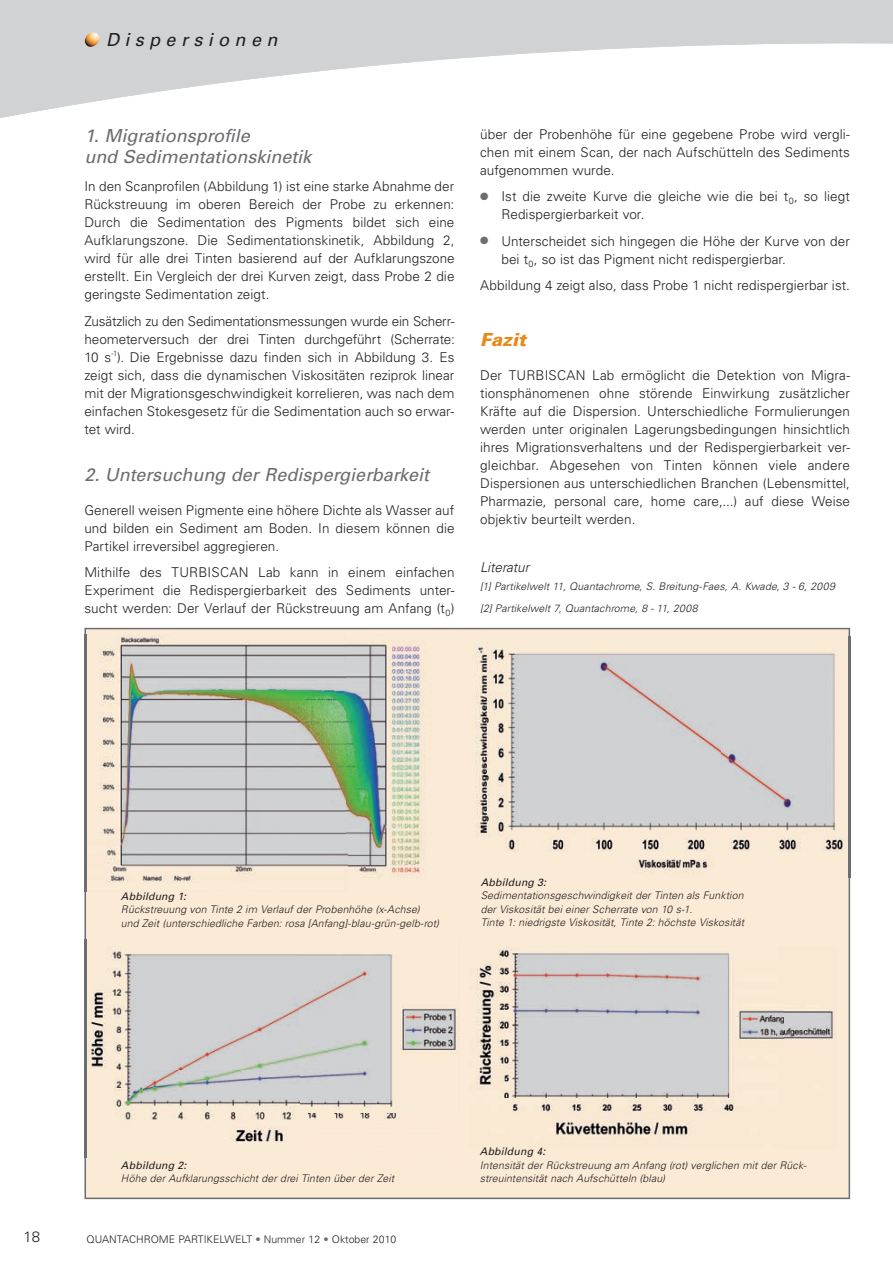
<style>
.page{position:relative;width:893px;height:1263px;background:#fff}
.page>*{position:absolute;margin:0;border:0;box-sizing:border-box;transform-origin:0 0}
.t1{font:italic 18px/21px "Univers";color:#6c6d70}
.t2{font:italic 18px "Univers";letter-spacing:.3em;color:#231f20}
.t3{font:italic 900 18px "Univers";color:#e68a1b}
.t4{font:300 15px "Univers";color:#231f20}
.t5{font:300 13.5px/18px "Univers";letter-spacing:.005em;color:#231f20;text-align:justify}
.t6{font:italic 300 13.5px "Univers";letter-spacing:-.01em;color:#231f20}
.t7{font:italic 300 10.5px/13.5px "Univers";letter-spacing:.01em;color:#231f20}
.t8{font:300 10.5px "Univers";color:#231f20}
.t9{font:italic 10.5px "Univers";letter-spacing:.015em;color:#231f20}
.s1{color:#6c6d70}
</style>
<div class="page">
<svg style="left:0;top:0;width:893px;height:118px;fill:#d1d2d4"></svg>
<img style="left:84px;top:32px;width:16px;height:15px">
<div style="left:84px;top:628px;width:766px;height:571px;background:#fbead5"></div>
<img style="left:84px;top:635px;width:367px;height:256px">
<img style="left:84px;top:940px;width:376px;height:218px">
<img style="left:469px;top:637px;width:381px;height:241px">
<img style="left:469px;top:946px;width:367px;height:204px">
<h1 class="t2" style="left:106px;top:33px;width:173px">Dispersionen</h1>
<h1 class="t1" style="left:84px;top:127px;width:228px">1. Migrationsprofile<br>und Sedimentationskinetik</h1>
<p class="t5" style="left:84px;top:178px;width:372px">In den Scanprofilen (Abbildung 1) ist eine starke Abnahme der Rückstreuung im oberen Bereich der Probe zu erkennen:<br>Durch die Sedimentation des Pigments bildet sich eine Aufklarungszone. Die Sedimentationskinetik, Abbildung 2, wird für alle drei Tinten basierend auf der Aufklarungszone erstellt. Ein Vergleich der drei Kurven zeigt, dass Probe 2 die geringste Sedimentation zeigt.</p>
<p class="t5" style="left:84px;top:313px;width:372px">Zusätzlich zu den Sedimentationsmessungen wurde ein Scherr&shy;heometerversuch der drei Tinten durchgeführt (Scherrate:<br>10 s<sup>-1</sup>). Die Ergebnisse dazu finden sich in Abbildung 3. Es zeigt sich, dass die dynamischen Viskositäten reziprok linear mit der Migrationsgeschwindigkeit korrelieren, was nach dem einfachen Stokesgesetz für die Sedimentation auch so erwar&shy;tet wird.</p>
<h1 class="t1" style="left:84px;top:465px;width:346px">2. Untersuchung der Redispergierbarkeit</h1>
<p class="t5" style="left:84px;top:502px;width:372px">Generell weisen Pigmente eine höhere Dichte als Wasser auf und bilden ein Sediment am Boden. In diesem können die Partikel irreversibel aggregieren.</p>
<p class="t5" style="left:84px;top:565px;width:372px">Mithilfe des TURBISCAN Lab kann in einem einfachen Experiment die Redispergierbarkeit des Sediments unter&shy;sucht werden: Der Verlauf der Rückstreuung am Anfang (t<sub>0</sub>)</p>
<p class="t5" style="left:480px;top:126px;width:371px">über der Probenhöhe für eine gegebene Probe wird vergli&shy;chen mit einem Scan, der nach Aufschütteln des Sediments aufgenommen wurde.</p>
<p class="t5" style="left:501px;top:188px;width:350px;text-indent:-21px"><span class="s1">●</span> Ist die zweite Kurve die gleiche wie die bei t<sub>0</sub>, so liegt<br>Redispergierbarkeit vor.</p>
<p class="t5" style="left:501px;top:233px;width:350px;text-indent:-21px"><span class="s1">●</span> Unterscheidet sich hingegen die Höhe der Kurve von der bei t<sub>0</sub>, so ist das Pigment nicht redispergierbar.</p>
<p class="t5" style="left:480px;top:277px;width:371px">Abbildung 4 zeigt also, dass Probe 1 nicht redispergierbar ist.</p>
<h1 class="t3" style="left:480px;top:333px;width:48px">Fazit</h1>
<p class="t5" style="left:480px;top:367px;width:372px">Der TURBISCAN Lab ermöglicht die Detektion von Migra&shy;tions phänomenen ohne störende Einwirkung zusätzlicher Kräfte auf die Dispersion. Unterschiedliche Formulierungen werden unter originalen Lagerungsbedingungen hinsichtlich ihres Migrationsverhaltens und der Redispergierbarkeit ver&shy;gleichbar. Abgesehen von Tinten können viele andere Dispersionen aus unterschiedlichen Branchen (Lebensmittel, Pharmazie, personal care, home care,...) auf diese Weise objektiv beurteilt werden.</p>
<p class="t6" style="left:480px;top:562px;width:51px">Literatur</p>
<p class="t7" style="left:480px;top:576px;width:356px;line-height:22.2px">[1] Partikelwelt 11, Quantachrome, S. Breitung-Faes, A. Kwade, 3 - 6, 2009 [2] Partikelwelt 7, Quantachrome, 8 - 11, 2008</p>
<p class="t9" style="left:121px;top:892px;width:67px">Abbildung 1:</p>
<p class="t7" style="left:121px;top:904px;width:320px">Rückstreuung von Tinte 2 im Verlauf der Probenhöhe (x-Achse) und Zeit (unterschiedliche Farben: rosa [Anfang]-blau-grün-gelb-rot)</p>
<p class="t9" style="left:481px;top:878px;width:67px">Abbildung 3:</p>
<p class="t7" style="left:481px;top:890px;width:265px">Sedimentationsgeschwindigkeit der Tinten als Funktion der Viskosität bei einer Scherrate von 10 s-1.<br>Tinte 1: niedrigste Viskosität, Tinte 2: höchste Viskosität</p>
<p class="t9" style="left:121px;top:1161px;width:67px">Abbildung 2:</p>
<p class="t7" style="left:121px;top:1173px;width:275px">Höhe der Aufklarungsschicht der drei Tinten über der Zeit</p>
<p class="t4" style="left:24px;top:1231px;width:18px">18</p>
<p class="t8" style="left:86px;top:1236px;width:311px">QUANTACHROME PARTIKELWELT <span class="s1">•</span> Nummer 12 <span class="s1">•</span> Oktober 2010</p>
<p class="t9" style="left:480px;top:1147px;width:67px">Abbildung 4:</p>
<p class="t7" style="left:480px;top:1159px;width:328px">Intensität der Rückstreuung am Anfang (rot) verglichen mit der Rück&shy;streuintensität nach Aufschütteln (blau)</p>
</div>
